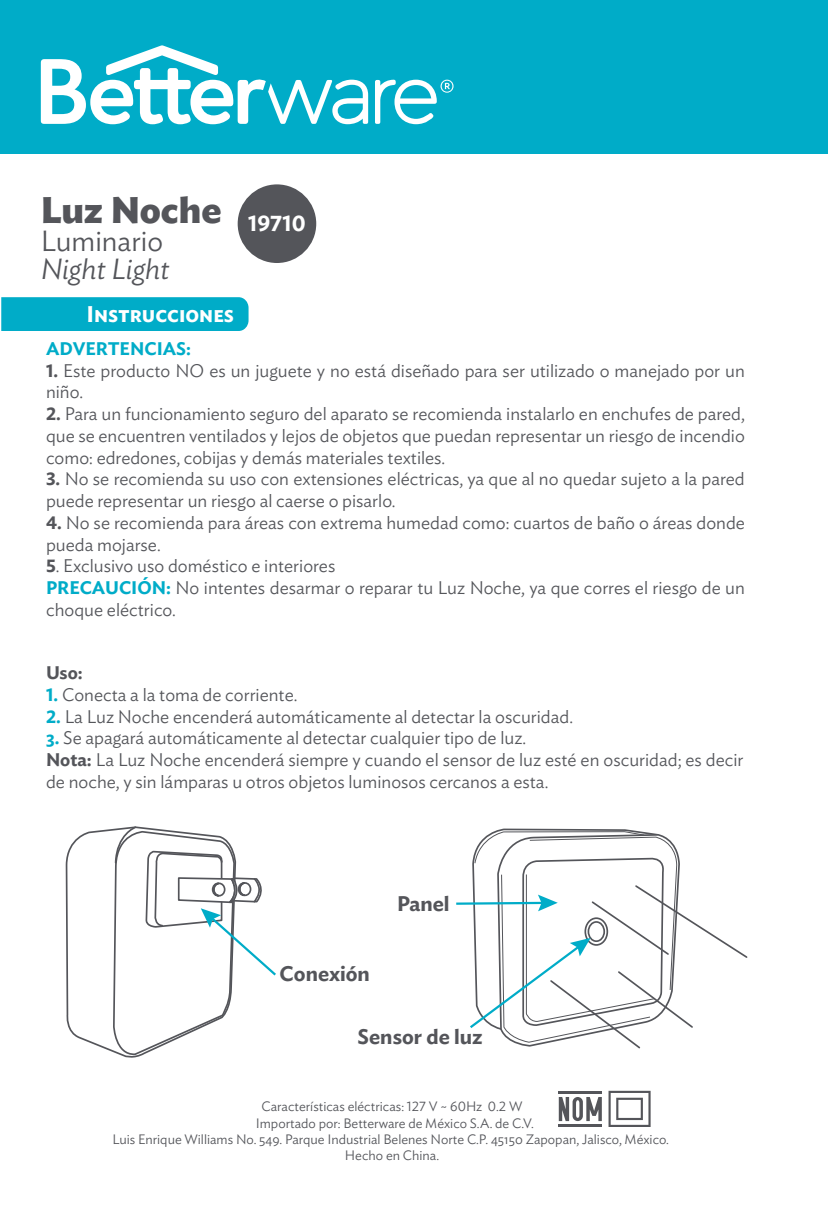
<style>
.page{position:relative;width:828px;height:1207px;background:#fff}
.page>*{position:absolute;margin:0;border:0;box-sizing:border-box;transform-origin:0 0}
.t1{font:700 36.68px "Ideal Sans";color:#54555a}
.t2{font:italic 300 28.8px "Ideal Sans";color:#54555a}
.t3{font:300 28.8px "Ideal Sans";color:#54555a}
.t4{font:600 22.5px "Ideal Sans";color:#fff}
.t5{font:600 22.28px "Ideal Sans";color:#fff}
.t6{font:600 20.93px "Ideal Sans";color:#54555a}
.t7{font:300 18px/21.8px "Ideal Sans";color:#54555a}
.t8{font:600 18px "Ideal Sans";color:#00acc8}
.t9{font:600 18px "Ideal Sans";color:#54555a}
.t10{font:300 13.5px "Ideal Sans";color:#54555a}
.s1{font-weight:600}
.s2{font-weight:600;color:#00acc8}
</style>
<div class="page">
<div style="left:0;top:0;width:828px;height:154px;background:#00acc8"></div>
<svg style="left:41px;top:45px;width:327px;height:79px"></svg>
<svg style="left:375px;top:80px;width:78px;height:44px"></svg>
<div style="left:1px;top:297px;width:247px;height:34px;background:#00acc8"></div>
<div style="left:238px;top:184px;width:78px;height:79px;background:#54555a;border-radius:50%"></div>
<svg style="left:65px;top:826px;width:110px;height:226px"></svg>
<svg style="left:112px;top:831px;width:122px;height:227px"></svg>
<svg style="left:114px;top:826px;width:23px;height:38px"></svg>
<svg style="left:145px;top:851px;width:131px;height:185px"></svg>
<svg style="left:456px;top:830px;width:292px;height:296px"></svg>
<h1 class="t1" style="left:41px;top:181px;width:182px">Luz Noche</h1>
<h2 class="t3" style="left:41px;top:219px;width:124px">Luminario</h2>
<h2 class="t2" style="left:41px;top:246px;width:131px">Night Light</h2>
<p class="t4" style="left:86px;top:296px;width:149px">Instrucciones</p>
<p class="t5" style="left:248px;top:206px;width:59px">19710</p>
<p class="t8" style="left:46px;top:334px;width:147px">ADVERTENCIAS:</p>
<p class="t7" style="left:46px;top:357px;width:700px"><span class="s1">1.</span> Este producto NO es un juguete y no está diseñado para ser utilizado o manejado por un niño.</p>
<p class="t7" style="left:46px;top:401px;width:700px;text-align:justify"><span class="s1">2.</span> Para un funcionamiento seguro del aparato se recomienda instalarlo en enchufes de pared, que se encuentren ventilados y lejos de objetos que puedan representar un riesgo de incendio como: edredones, cobijas y demás materiales textiles.</p>
<p class="t7" style="left:46px;top:466px;width:700px"><span class="s1">3.</span> No se recomienda su uso con extensiones eléctricas, ya que al no quedar sujeto a la pared puede representar un riesgo al caerse o pisarlo.</p>
<p class="t7" style="left:46px;top:510px;width:700px"><span class="s1">4.</span> No se recomienda para áreas con extrema humedad como: cuartos de baño o áreas donde pueda mojarse.</p>
<p class="t7" style="left:46px;top:553px;width:700px"><span class="s1">5</span>. Exclusivo uso doméstico e interiores<br><span class="s2">PRECAUCIÓN:</span> No intentes desarmar o reparar tu Luz Noche, ya que corres el riesgo de un choque eléctrico.</p>
<p class="t9" style="left:46px;top:658px;width:38px">Uso:</p>
<p class="t7" style="left:46px;top:682px;width:253px"><span class="s2">1.</span> Conecta a la toma de corriente.</p>
<p class="t7" style="left:46px;top:703px;width:528px"><span class="s2">2.</span> La Luz Noche encenderá automáticamente al detectar la oscuridad.</p>
<p class="t7" style="left:46px;top:725px;width:699px"><span class="s2">3.</span> Se apagará automáticamente al detectar cualquier tipo de luz.<br><span class="s1">Nota:</span> La Luz Noche encenderá siempre y cuando el sensor de luz esté en oscuridad; es decir de noche, y sin lámparas u otros objetos luminosos cercanos a esta.</p>
<p class="t6" style="left:280px;top:957px;width:92px">Conexión</p>
<p class="t6" style="left:397px;top:887px;width:54px">Panel</p>
<p class="t6" style="left:357px;top:1020px;width:127px">Sensor de luz</p>
<p class="t10" style="left:261px;top:1095px;width:262px">Características eléctricas: 127 V ~ 60Hz 0.2 W</p>
<p class="t10" style="left:256px;top:1112px;width:279px">Importado por: Betterware de México S.A. de C.V.</p>
<p class="t10" style="left:112px;top:1128px;width:558px">Luis Enrique Williams No. 549. Parque Industrial Belenes Norte C.P. 45150 Zapopan, Jalisco, México.</p>
<p class="t10" style="left:345px;top:1144px;width:96px">Hecho en China.</p>
</div>
